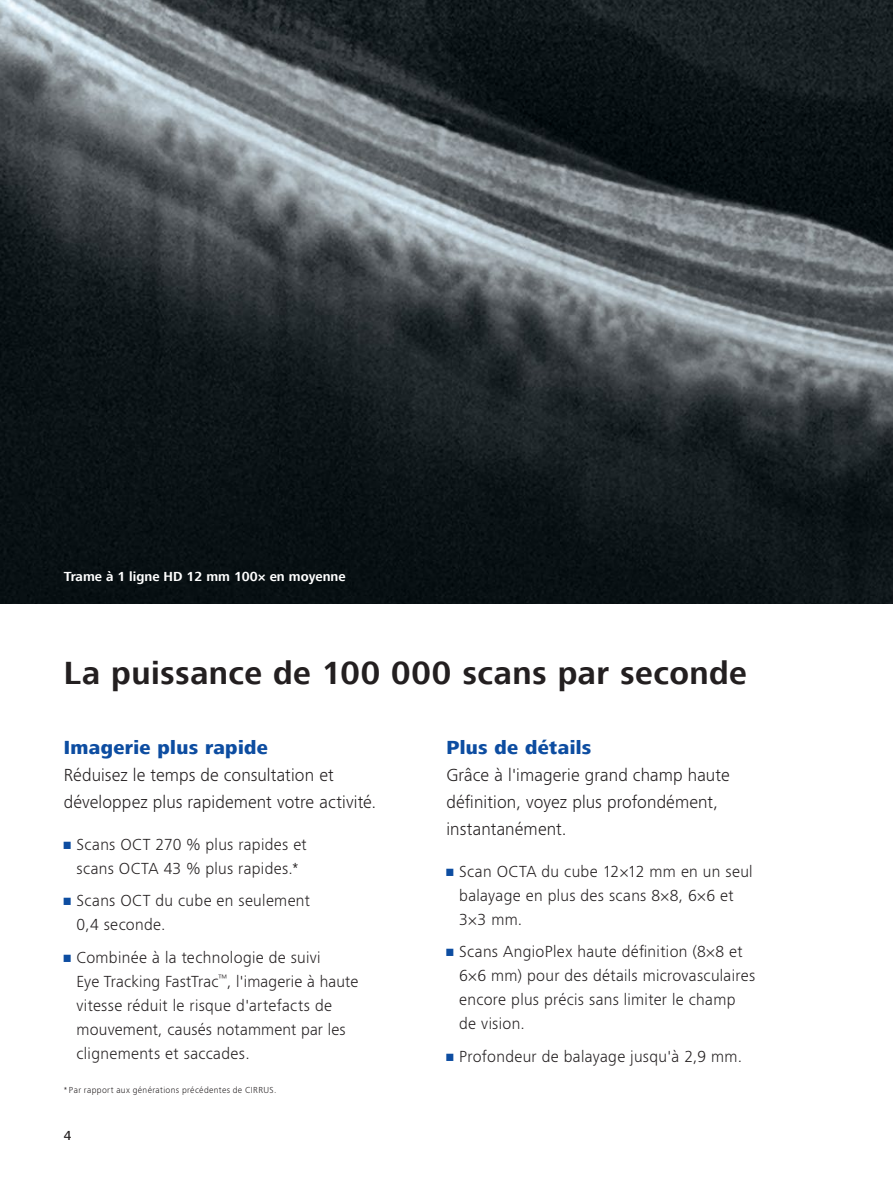
<style>
.page{position:relative;width:893px;height:1178px;background:#fff}
.page>*{position:absolute;margin:0;border:0;box-sizing:border-box;transform-origin:0 0}
.t1{font:700 33px "ZEISS Frutiger Next W1 G";letter-spacing:.015em;color:#231f20}
.t2{font:800 19.5px "ZEISS Frutiger Next W1 G";letter-spacing:.02em;color:#0d4da1}
.t3{font:300 18px/27px "ZEISS Frutiger Next W1 G";letter-spacing:.005em;color:#231f20}
.t4{font:300 16.5px/24px "ZEISS Frutiger Next W1 G";letter-spacing:.02em;color:#231f20}
.t5{font:700 13.5px "ZEISS Frutiger Next W1 G";color:#fff}
.t6{font:500 13.5px "ZEISS Frutiger Next W1 G";color:#231f20}
.t7{font:300 9px "ZEISS Frutiger Next W1 G";letter-spacing:.045em;color:#231f20}
.s1{color:#0d4da1}
</style>
<div class="page">
<img style="left:0;top:0;width:893px;height:603px">
<p class="t5" style="left:64px;top:569px;width:283px">Trame à 1 ligne HD 12 mm 100× en moyenne</p>
<h1 class="t1" style="left:64px;top:654px;width:685px">La puissance de 100 000 scans par seconde</h1>
<p class="t2" style="left:64px;top:737px;width:206px">Imagerie plus rapide</p>
<p class="t3" style="left:64px;top:761px;width:314px">Réduisez le temps de consultation et développez plus rapidement votre activité.</p>
<p class="t4" style="left:64px;top:831px;width:245px;text-align:center"><span class="s1">•</span> Scans OCT 270 % plus rapides et scans OCTA 43 % plus rapides.*</p>
<p class="t4" style="left:77px;top:888px;width:235px;text-indent:-13px"><span class="s1">•</span> Scans OCT du cube en seulement<br>0,4 seconde.</p>
<p class="t4" style="left:77px;top:944px;width:283px;text-indent:-13px"><span class="s1">•</span> Combinée à la technologie de suivi<br>Eye Tracking FastTrac<sup>™</sup>, l'imagerie à haute vitesse réduit le risque d'artefacts de mouvement, causés notamment par les clignements et saccades.</p>
<p class="t7" style="left:64px;top:1083px;width:214px">* Par rapport aux générations précédentes de CIRRUS.</p>
<p class="t6" style="left:64px;top:1128px;width:9px">4</p>
<p class="t2" style="left:446px;top:737px;width:146px">Plus de détails</p>
<p class="t3" style="left:446px;top:761px;width:285px">Grâce à l'imagerie grand champ haute définition, voyez plus profondément, instantanément.</p>
<p class="t4" style="left:459px;top:858px;width:295px;text-indent:-13px"><span class="s1">•</span> Scan OCTA du cube 12×12 mm en un seul balayage en plus des scans 8×8, 6×6 et<br>3×3 mm.</p>
<p class="t4" style="left:459px;top:939px;width:297px;text-indent:-13px"><span class="s1">•</span> Scans AngioPlex haute définition (8×8 et 6×6 mm) pour des détails microvasculaires encore plus précis sans limiter le champ de vision.</p>
<p class="t4" style="left:446px;top:1043px;width:297px"><span class="s1">•</span> Profondeur de balayage jusqu'à 2,9 mm.</p>
</div>
